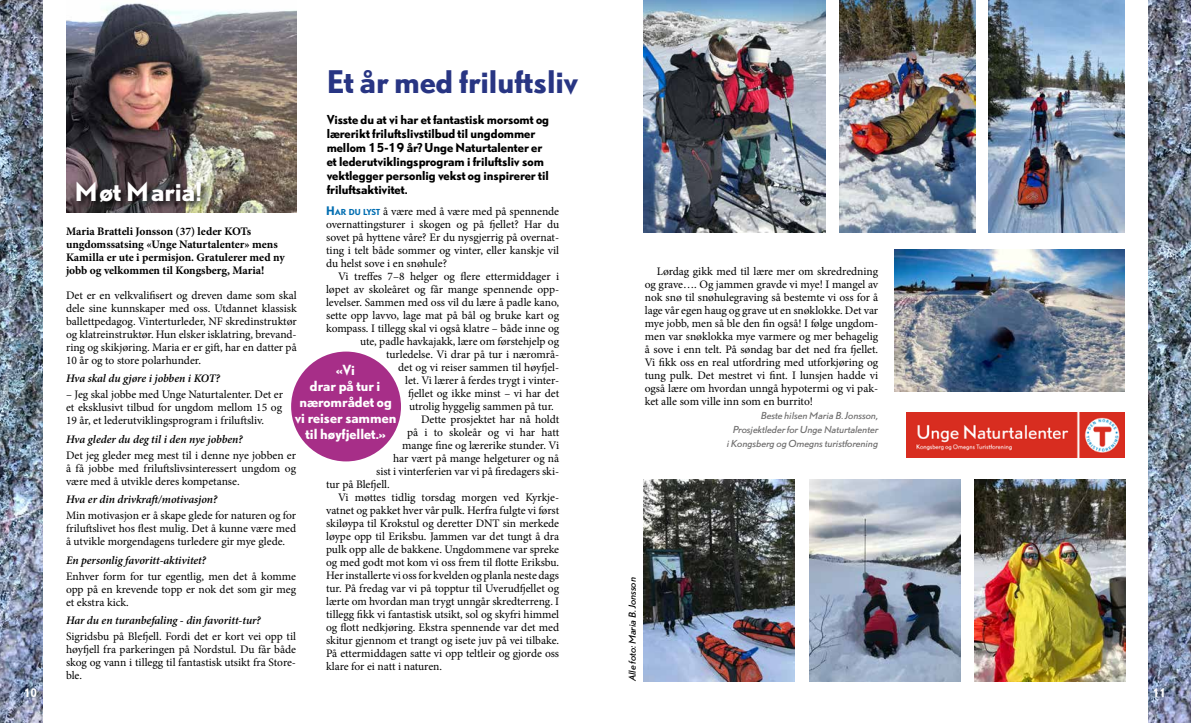
<style>
.page{position:relative;width:1191px;height:723px;background:#fff}
.page>*{position:absolute;margin:0;border:0;box-sizing:border-box;transform-origin:0 0}
.t1{font:700 29px "DTL Nobel TOT";color:#283583}
.t2{font:700 24px "DTL Nobel TOT";color:#fff}
.t3{font:700 13px/16px "DTL Nobel TOT";color:#fff;text-align:center}
.t4{font:11.5px/13px "Minion Pro";color:#000;text-align:justify}
.t5{font:700 11.5px/14px "DTL Nobel TOT";color:#000}
.t6{font:italic 600 11.5px "Minion Pro";letter-spacing:-.01em;color:#000}
.t7{font:700 11.5px/13px "Minion Pro";letter-spacing:-.005em;color:#000}
.t8{font:700 11px "DTL Nobel TOT Con";color:#fff}
.t9{font:italic 9px/14px "DTL Nobel TOT";letter-spacing:-.005em;color:#706f6f;text-align:right}
.t10{font:italic 9px "DTL Nobel TOT";letter-spacing:-.005em;color:#000}
.s1{font-family:"DTL Nobel TOT";font-weight:700;font-size:11px;color:#006db1}
.s2{font-family:"DTL Nobel TOT";font-weight:700;font-size:7.7px;color:#006db1}
</style>
<div class="page">
<img style="left:66px;top:3px;width:231px;height:209px">
<img style="left:1148px;top:0;width:43px;height:723px">
<div style="left:75px;top:181px;width:135px;height:30px;background:#000;opacity:.8"></div>
<img style="left:0;top:0;width:43px;height:723px">
<img style="left:906px;top:412px;width:219px;height:45px">
<img style="left:644px;top:0;width:181px;height:232px">
<img style="left:839px;top:0;width:137px;height:232px">
<img style="left:988px;top:0;width:137px;height:232px">
<img style="left:894px;top:249px;width:231px;height:142px">
<img style="left:643px;top:480px;width:152px;height:201px">
<img style="left:809px;top:479px;width:151px;height:202px">
<img style="left:974px;top:479px;width:151px;height:202px">
<div style="left:291px;top:351px;width:110px;height:110px;background:#a72e88;border-radius:50%"></div>
<p class="t8" style="left:24px;top:685px;width:23px">1010</p>
<h2 class="t2" style="left:75px;top:174px;width:129px">Møt Maria!</h2>
<h1 class="t1" style="left:327px;top:61px;width:253px">Et år med friluftsliv</h1>
<p class="t5" style="left:327px;top:112px;width:224px">Visste du at vi har et fantastisk morsomt og lærerikt friluftslivstilbud til ungdommer mellom 15-19 år? Unge Naturtalenter er et lederutviklingsprogram i friluftsliv som vektlegger personlig vekst og inspirerer til friluftsaktivitet.</p>
<p class="t4" style="left:326px;top:205px;width:235px"><span class="s1">H</span><span class="s2">AR DU LYST</span> å være med å være med på spennende overnattingsturer i skogen og på fjellet? Har du sovet på hyttene våre? Er du nysgjerrig på overnat&shy;ting i telt både sommer og vinter, eller kanskje vil du helst sove i en snøhule?</p>
<p class="t4" style="left:338px;top:270px;width:223px">Vi treffes 7–8 helger og flere ettermiddager i</p>
<p class="t4" style="left:326px;top:283px;width:233px">løpet av skoleåret og får mange spennende opp-</p>
<p class="t4" style="left:326px;top:296px;width:234px">levelser. Sammen med oss vil du lære å padle kano,</p>
<p class="t4" style="left:326px;top:309px;width:235px">sette opp lavvo, lage mat på bål og bruke kart og</p>
<p class="t4" style="left:326px;top:322px;width:235px">kompass. I tillegg skal vi også klatre – både inne og</p>
<p class="t4" style="left:360px;top:335px;width:200px">ute, padle havkajakk, lære om førstehjelp og</p>
<p class="t4" style="left:386px;top:348px;width:175px">turledelse. Vi drar på tur i nærområ-</p>
<p class="t4" style="left:398px;top:361px;width:162px">det og vi reiser sammen til høyfjel-</p>
<p class="t4" style="left:405px;top:374px;width:155px">let. Vi lærer å ferdes trygt i vinter-</p>
<p class="t4" style="left:408px;top:387px;width:153px">fjellet og ikke minst – vi har det</p>
<p class="t4" style="left:409px;top:400px;width:146px">utrolig hyggelig sammen på tur.</p>
<p class="t4" style="left:421px;top:413px;width:139px">Dette prosjektet har nå holdt</p>
<p class="t4" style="left:407px;top:426px;width:154px">på i to skoleår og vi har hatt</p>
<p class="t4" style="left:402px;top:439px;width:159px">mange fine og lærerike stunder. Vi</p>
<p class="t4" style="left:393px;top:452px;width:167px">har vært på mange helgeturer og nå</p>
<p class="t4" style="left:376px;top:465px;width:185px">sist i vinterferien var vi på firedagers ski-</p>
<p class="t4" style="left:326px;top:478px;width:65px">tur på Blefjell.</p>
<p class="t4" style="left:338px;top:491px;width:221px">Vi møttes tidlig torsdag morgen ved Kyrkje-</p>
<p class="t4" style="left:326px;top:504px;width:234px">vatnet og pakket hver vår pulk. Herfra fulgte vi først</p>
<p class="t4" style="left:326px;top:517px;width:235px">skiløypa til Krokstul og deretter DNT sin merkede</p>
<p class="t4" style="left:326px;top:530px;width:235px">løype opp til Eriksbu. Jammen var det tungt å dra</p>
<p class="t4" style="left:326px;top:543px;width:235px">pulk opp alle de bakkene. Ungdommene var spreke</p>
<p class="t4" style="left:326px;top:556px;width:235px">og med godt mot kom vi oss frem til flotte Eriksbu.</p>
<p class="t4" style="left:326px;top:569px;width:235px">Her installerte vi oss for kvelden og planla neste dags</p>
<p class="t4" style="left:326px;top:582px;width:235px">tur. På fredag var vi på topptur til Uverudfjellet og</p>
<p class="t4" style="left:326px;top:595px;width:235px">lærte om hvordan man trygt unngår skredterreng. I</p>
<p class="t4" style="left:326px;top:608px;width:235px">tillegg fikk vi fantastisk utsikt, sol og skyfri himmel</p>
<p class="t4" style="left:326px;top:621px;width:234px">og flott nedkjøring. Ekstra spennende var det med</p>
<p class="t4" style="left:326px;top:634px;width:234px">skitur gjennom et trangt og isete juv på vei tilbake.</p>
<p class="t4" style="left:326px;top:646px;width:235px">På ettermiddagen satte vi opp teltleir og gjorde oss</p>
<p class="t4" style="left:326px;top:659px;width:117px">klare for ei natt i naturen.</p>
<p class="t7" style="left:66px;top:225px;width:220px">Maria Bratteli Jonsson (37) leder KOTs ungdomssatsing «Unge Naturtalenter» mens Kamilla er ute i permisjon. Gratulerer med ny jobb og velkommen til Kongsberg, Maria!</p>
<p class="t4" style="left:66px;top:288px;width:232px">Det er en velkvalifisert og dreven dame som skal dele sine kunnskaper med oss. Utdannet klassisk ballettpedagog. Vinterturleder, NF skredinstruktør og klatreinstruktør. Hun elsker isklatring, brevand&shy;ring og skikjøring. Maria er er gift, har en datter på 10 år og to store polarhunder.</p>
<p class="t6" style="left:66px;top:370px;width:156px">Hva skal du gjøre i jobben i KOT?</p>
<p class="t4" style="left:66px;top:388px;width:219px">– Jeg skal jobbe med Unge Naturtalenter. Det er et eksklusivt tilbud for ungdom mellom 15 og 19 år, et lederutviklingsprogram i friluftsliv.</p>
<p class="t6" style="left:66px;top:431px;width:178px">Hva gleder du deg til i den nye jobben?</p>
<p class="t4" style="left:66px;top:448px;width:232px">Det jeg gleder meg mest til i denne nye jobben er å få jobbe med friluftslivsinteressert ungdom og være med å utvikle deres kompetanse.</p>
<p class="t6" style="left:66px;top:491px;width:153px">Hva er din drivkraft/motivasjon?</p>
<p class="t4" style="left:66px;top:509px;width:232px">Min motivasjon er å skape glede for naturen og for friluftslivet hos flest mulig. Det å kunne være med å utvikle morgendagens turledere gir mye glede.</p>
<p class="t6" style="left:66px;top:552px;width:142px">En personlig favoritt-aktivitet?</p>
<p class="t4" style="left:66px;top:569px;width:232px">Enhver form for tur egentlig, men det å komme opp på en krevende topp er nok det som gir meg et ekstra kick.</p>
<p class="t6" style="left:66px;top:612px;width:196px">Har du en turanbefaling - din favoritt-tur?</p>
<p class="t4" style="left:66px;top:630px;width:232px">Sigridsbu på Blefjell. Fordi det er kort vei opp til høyfjell fra parkeringen på Nordstul. Du får både skog og vann i tillegg til fantastisk utsikt fra Store&shy;ble.</p>
<p class="t3" style="left:295px;top:361px;width:103px">«Vi<br>drar på tur i nærområdet og vi reiser sammen til høyfjellet.»</p>
<p class="t4" style="left:645px;top:265px;width:235px;text-indent:12px">Lørdag gikk med til lære mer om skredredning og grave…. Og jammen gravde vi mye! I mangel av nok snø til snøhulegraving så bestemte vi oss for å lage vår egen haug og grave ut en snøklokke. Det var mye jobb, men så ble den fin også! I følge ungdom&shy;men var snøklokka mye varmere og mer behagelig å sove i enn telt. På søndag bar det ned fra fjellet.<br>Vi fikk oss en real utfordring med utforkjøring og tung pulk. Det mestret vi fint. I lunsjen hadde vi også lære om hvordan unngå hypotermi og vi pak&shy;ket alle som ville inn som en burrito!</p>
<p class="t9" style="left:726px;top:408px;width:153px">Beste hilsen Maria B. Jonsson,<br>Prosjektleder for Unge Naturtalenter<br>i Kongsberg og Omegns turistforening</p>
<p class="t10" style="left:626px;top:681px;width:105px;rotate:-90deg">Alle foto: Maria B. Jonsson</p>
<p class="t8" style="left:1152px;top:685px;width:15px">11</p>
</div>
